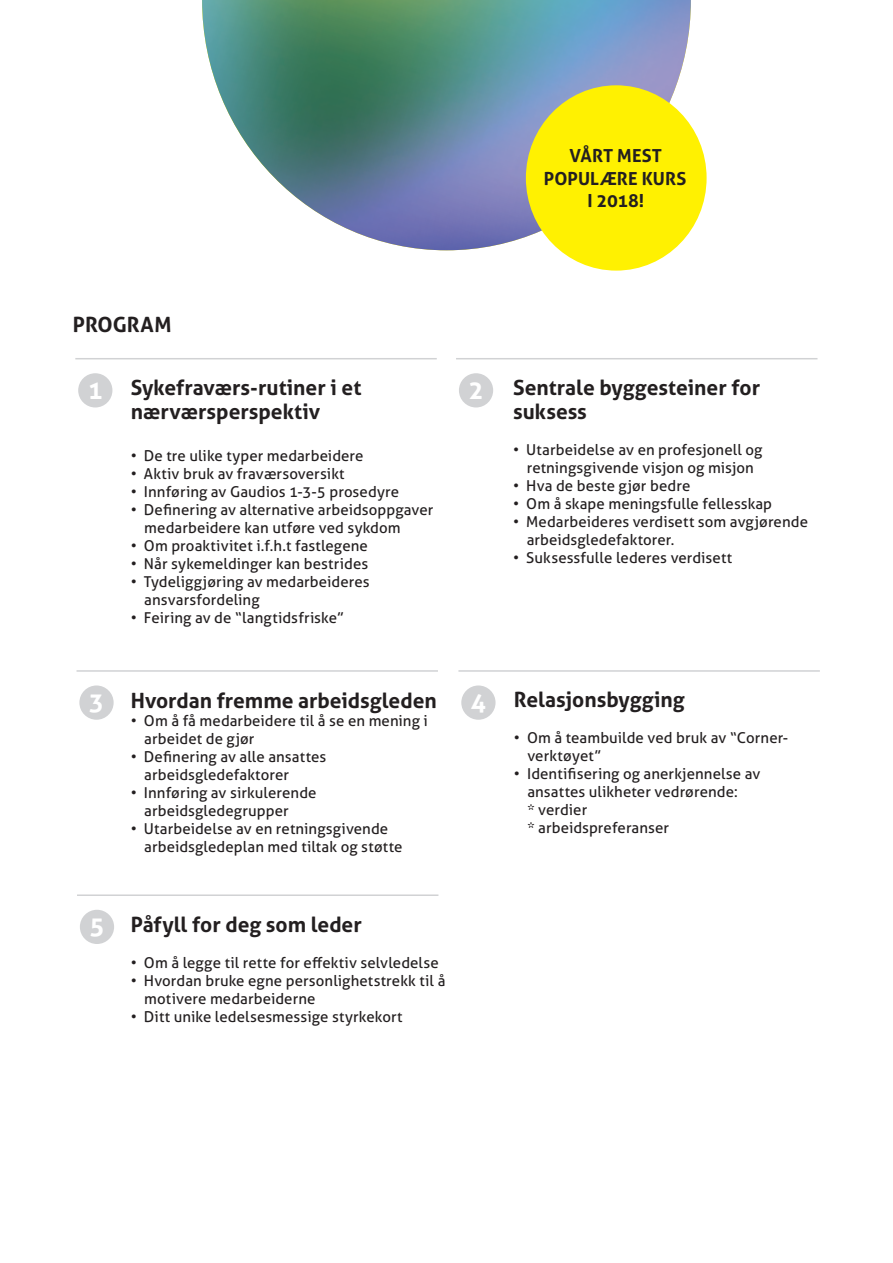
<style>
.page{position:relative;width:893px;height:1263px;background:#fff}
.page>*{position:absolute;margin:0;border:0;box-sizing:border-box;transform-origin:0 0}
.t1{font:700 25.2px "Aller";color:#fff}
.t2{font:700 21px/24px "Aller";color:#231f20}
.t3{font:700 18px/22.5px "Aller";letter-spacing:.005em;color:#231f20}
.t4{font:15px/18px "Aller";letter-spacing:.005em;color:#231f20}
</style>
<div class="page">
<img style="left:202px;top:0;width:489px;height:250px">
<hr style="left:456px;top:358px;width:361px;height:1px;background:#d1d2d4">
<hr style="left:75px;top:358px;width:362px;height:1px;background:#d1d2d4">
<hr style="left:458px;top:670px;width:362px;height:2px;background:#d1d2d4">
<hr style="left:77px;top:670px;width:361px;height:2px;background:#d1d2d4">
<hr style="left:77px;top:894px;width:361px;height:2px;background:#d1d2d4">
<div style="left:459px;top:373px;width:34px;height:34px;background:#d1d2d4;border-radius:50%"></div>
<div style="left:78px;top:373px;width:34px;height:34px;background:#d1d2d4;border-radius:50%"></div>
<div style="left:461px;top:685px;width:35px;height:35px;background:#d1d2d4;border-radius:50%"></div>
<div style="left:79px;top:685px;width:35px;height:35px;background:#d1d2d4;border-radius:50%"></div>
<div style="left:80px;top:910px;width:34px;height:34px;background:#d1d2d4;border-radius:50%"></div>
<div style="left:526px;top:85px;width:181px;height:186px;background:#fff101;border-radius:50%"></div>
<p class="t3" style="left:570px;top:144px;width:94px">Vårt mest</p>
<p class="t3" style="left:544px;top:167px;width:12px">pop</p>
<p class="t3" style="left:578px;top:167px;width:26px">ulær</p>
<p class="t3" style="left:587px;top:167px;width:89px;text-indent:41px">e kurs i 2018!</p>
<h2 class="t2" style="left:73px;top:313px;width:97px">PROGRAM</h2>
<h2 class="t2" style="left:131px;top:375px;width:232px">Sykefraværs-rutiner i et nærværsperspektiv</h2>
<p class="t4" style="left:131px;top:446px;width:234px">• De tre ulike typer medarbeidere</p>
<p class="t4" style="left:131px;top:464px;width:215px">• Aktiv bruk av fraværsoversikt</p>
<p class="t4" style="left:131px;top:482px;width:270px">• Innføring av Gaudios 1-3-5 prosedyre</p>
<p class="t4" style="left:144px;top:500px;width:290px;text-indent:-14px">• Definering av alternative arbeidsoppgaver medarbeidere kan utføre ved sykdom</p>
<p class="t4" style="left:131px;top:536px;width:239px">• Om proaktivitet i.f.h.t fastlegene</p>
<p class="t4" style="left:131px;top:554px;width:239px">• Når sykemeldinger kan bestrides</p>
<p class="t4" style="left:144px;top:572px;width:227px;text-indent:-14px">• Tydeliggjøring av medarbeideres ansvarsfordeling</p>
<p class="t4" style="left:131px;top:608px;width:215px">• Feiring av de “langtidsfriske”</p>
<h1 class="t1" style="left:88px;top:374px;width:17px">1</h1>
<h1 class="t1" style="left:468px;top:374px;width:17px">2</h1>
<h2 class="t2" style="left:131px;top:688px;width:308px">Hvordan fremme arbeidsgleden</h2>
<p class="t4" style="left:144px;top:711px;width:285px;text-indent:-14px">• Om å få medarbeidere til å se en mening i arbeidet de gjør</p>
<p class="t4" style="left:144px;top:747px;width:183px;text-indent:-14px">• Definering av alle ansattes arbeidsgledefaktorer</p>
<p class="t4" style="left:144px;top:783px;width:174px;text-indent:-14px">• Innføring av sirkulerende arbeidsgledegrupper</p>
<p class="t4" style="left:144px;top:819px;width:260px;text-indent:-14px">• Utarbeidelse av en retningsgivende arbeidsgledeplan med tiltak og støtte</p>
<h1 class="t1" style="left:89px;top:686px;width:17px">3</h1>
<h1 class="t1" style="left:471px;top:686px;width:17px">4</h1>
<h1 class="t1" style="left:89px;top:911px;width:17px">5</h1>
<h2 class="t2" style="left:131px;top:912px;width:233px">Påfyll for deg som leder</h2>
<p class="t4" style="left:131px;top:953px;width:310px">• Om å legge til rette for effektiv selvledelse</p>
<p class="t4" style="left:144px;top:971px;width:303px;text-indent:-14px">• Hvordan bruke egne personlighetstrekk til å motivere medarbeiderne</p>
<p class="t4" style="left:131px;top:1007px;width:273px">• Ditt unike ledelsesmessige styrkekort</p>
<h2 class="t2" style="left:513px;top:375px;width:249px">Sentrale byggesteiner for suksess</h2>
<p class="t4" style="left:513px;top:440px;width:251px;text-align:center">• Utarbeidelse av en profesjonell og retningsgivende visjon og misjon</p>
<p class="t4" style="left:513px;top:476px;width:179px">• Hva de beste gjør bedre</p>
<p class="t4" style="left:513px;top:494px;width:261px">• Om å skape meningsfulle fellesskap</p>
<p class="t4" style="left:527px;top:512px;width:283px;text-indent:-14px">• Medarbeideres verdisett som avgjørende arbeidsgledefaktorer.</p>
<p class="t4" style="left:513px;top:548px;width:221px">• Suksessfulle lederes verdisett</p>
<h2 class="t2" style="left:514px;top:687px;width:172px">Relasjonsbygging</h2>
<p class="t4" style="left:527px;top:729px;width:262px;text-indent:-14px">• Om å teambuilde ved bruk av “Corner&shy;verktøyet”</p>
<p class="t4" style="left:527px;top:765px;width:235px;text-indent:-14px">• Identifisering og anerkjennelse av ansattes ulikheter vedrørende:<br>* verdier<br>* arbeidspreferanser</p>
</div>
